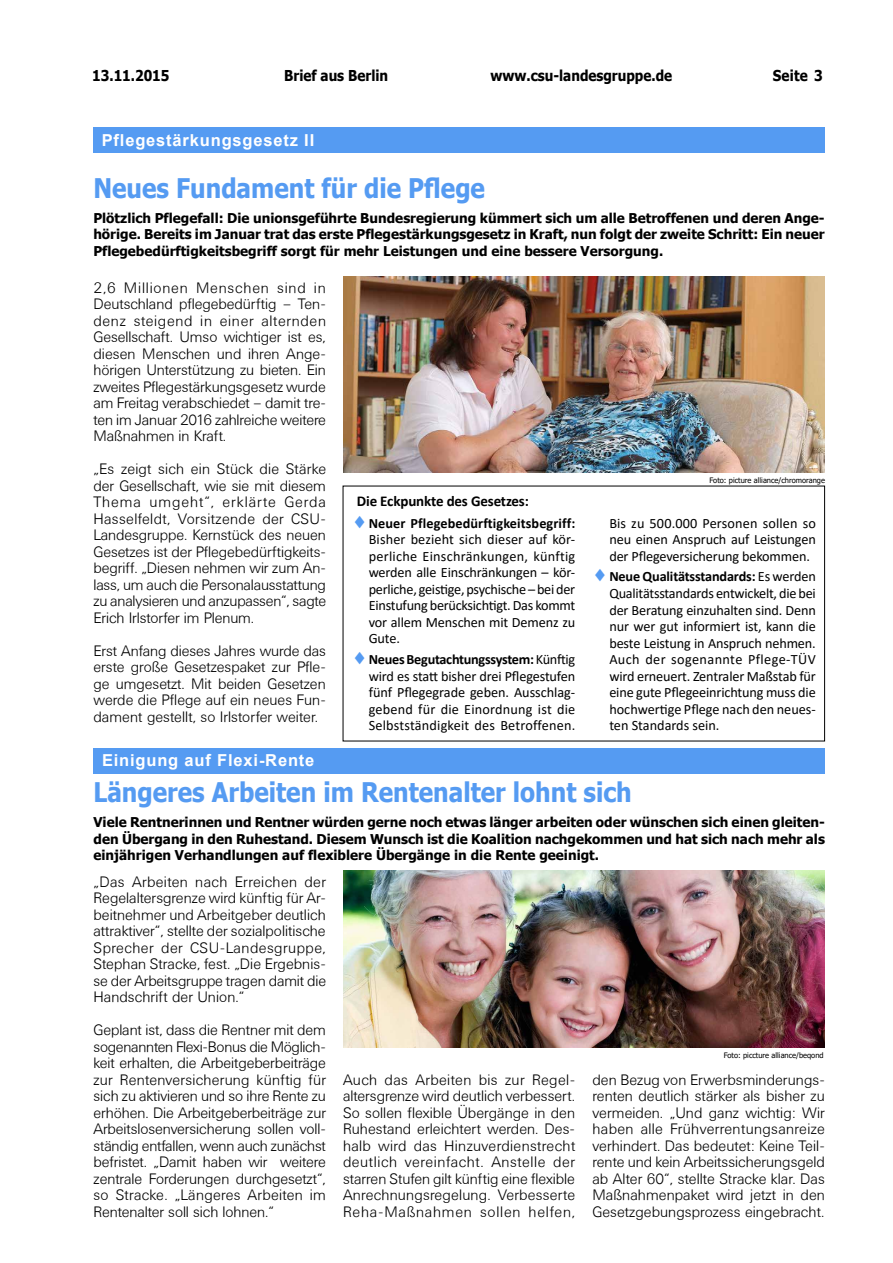
<style>
.page{position:relative;width:893px;height:1263px;background:#fff}
.page>*{position:absolute;margin:0;border:0;box-sizing:border-box;transform-origin:0 0}
._01_BaB_Überschrift{font:700 27px "Tahoma";color:#559bf2;scale:.9 1}
._01_BaB_Überschrift-2{font:700 16.5px "Arial";letter-spacing:.05em;color:#fff}
._04_BaB_Fließtext{font:300 15px/16.5px "Univers BSK";color:#000;text-align:justify}
.t1{font:700 15px "Tahoma";color:#000;scale:.9 1}
._09_BaB_Tabelle_Über{font:700 15px "Calibri";letter-spacing:-.01em;color:#000}
.t2{font:14.25px/16.5px "Calibri";letter-spacing:-.01em;color:#000;text-align:justify}
._03_BaB_Teaser{font:700 13.5px/16.5px "Tahoma";color:#000;text-align:justify}
._13_BaB_Rechtevermer{font:7.5px "Tahoma";color:#000}
.s1{color:#559bf2}
.s2{font-weight:700}
</style>
<div class="page">
<div style="left:93px;top:128px;width:732px;height:25px;background:#559bf2"></div>
<div style="left:94px;top:748px;width:731px;height:26px;background:#559bf2"></div>
<img style="left:343px;top:276px;width:482px;height:196px">
<img style="left:343px;top:870px;width:482px;height:178px">
<p class="t1" style="left:284px;top:65px;width:117px">Brief aus Berlin</p>
<p class="t1" style="left:92px;top:65px;width:87px">13.11.2015</p>
<p class="t1" style="left:490px;top:65px;width:203px">www.csu-landesgruppe.de</p>
<p class="t1" style="left:773px;top:65px;width:57px">Seite 3</p>
<p class="_01_BaB_Überschrift-2" style="left:102px;top:128px;width:214px">Pflegestärkungsgesetz II</p>
<p class="_01_BaB_Überschrift" style="left:93px;top:169px;width:437px">Neues Fundament für die Pflege</p>
<p class="_03_BaB_Teaser" style="left:93px;top:210px;width:733px">Plötzlich Pflegefall: Die unionsgeführte Bundesregierung kümmert sich um alle Betroffenen und deren Ange&shy;hörige. Bereits im Januar trat das erste Pflegestärkungsgesetz in Kraft, nun folgt der zweite Schritt: Ein neuer Pflegebedürftigkeitsbegriff sorgt für mehr Leistungen und eine bessere Versorgung.</p>
<p class="_04_BaB_Fließtext" style="left:94px;top:279px;width:234px">2,6 Millionen Menschen sind in Deutschland pflegebedürftig – Ten&shy;denz steigend in einer alternden Gesellschaft. Umso wichtiger ist es, diesen Menschen und ihren Ange&shy;hörigen Unterstützung zu bieten. Ein zweites Pflegestärkungsgesetz wurde am Freitag verabschiedet – damit tre&shy;ten im Januar 2016 zahlreiche weitere Maßnahmen in Kraft.</p>
<p class="_04_BaB_Fließtext" style="left:94px;top:461px;width:234px">„Es zeigt sich ein Stück die Stärke der Gesellschaft, wie sie mit diesem Thema umgeht“, erklärte Gerda Hasselfeldt, Vorsitzende der CSU-Landesgruppe. Kernstück des neuen Gesetzes ist der Pflegebedürftigkeits&shy;begriff. „Diesen nehmen wir zum An&shy;lass, um auch die Personalausstattung zu analysieren und anzupassen“, sagte Erich Irlstorfer im Plenum.</p>
<p class="_04_BaB_Fließtext" style="left:94px;top:642px;width:234px">Erst Anfang dieses Jahres wurde das erste große Gesetzespaket zur Pfle&shy;ge umgesetzt. Mit beiden Gesetzen werde die Pflege auf ein neues Fun&shy;dament gestellt, so Irlstorfer weiter.</p>
<p class="_01_BaB_Überschrift-2" style="left:102px;top:749px;width:214px">Einigung auf Flexi-Rente</p>
<p class="_01_BaB_Überschrift" style="left:94px;top:773px;width:599px">Längeres Arbeiten im Rentenalter lohnt sich</p>
<p class="_03_BaB_Teaser" style="left:94px;top:814px;width:733px">Viele Rentnerinnen und Rentner würden gerne noch etwas länger arbeiten oder wünschen sich einen gleiten&shy;den Übergang in den Ruhestand. Diesem Wunsch ist die Koalition nachgekommen und hat sich nach mehr als einjährigen Verhandlungen auf flexiblere Übergänge in die Rente geeinigt.</p>
<p class="_04_BaB_Fließtext" style="left:94px;top:873px;width:234px">„Das Arbeiten nach Erreichen der Regelaltersgrenze wird künftig für Ar&shy;beitnehmer und Arbeitgeber deutlich attraktiver“, stellte der sozialpolitische Sprecher der CSU-Landesgruppe, Stephan Stracke, fest. „Die Ergebnis&shy;se der Arbeitsgruppe tragen damit die Handschrift der Union.“</p>
<p class="_04_BaB_Fließtext" style="left:94px;top:1022px;width:234px">Geplant ist, dass die Rentner mit dem sogenannten Flexi-Bonus die Möglich&shy;keit erhalten, die Arbeitgeberbeiträge zur Rentenversicherung künftig für sich zu aktivieren und so ihre Rente zu erhöhen. Die Arbeitgeberbeiträge zur Arbeitslosenversicherung sollen voll&shy;ständig entfallen, wenn auch zunächst befristet. „Damit haben wir weitere zentrale Forderungen durchgesetzt“, so Stracke. „Längeres Arbeiten im Rentenalter soll sich lohnen.“</p>
<p class="_13_BaB_Rechtevermer" style="left:709px;top:475px;width:117px">Foto: picture alliance/chromorange</p>
<p class="_09_BaB_Tabelle_Über" style="left:357px;top:490px;width:174px">Die Eckpunkte des Gesetzes:</p>
<p class="t2" style="left:369px;top:514px;width:208px;text-indent:-17px"><span class="s1">♦</span><span class="s2">Neuer Pflegebedürftigkeitsbegriff:<br></span>Bisher bezieht sich dieser auf kör&shy;perliche Einschränkungen, künftig werden alle Einschränkungen – kör&shy;perliche, geistige, psychische – bei der Einstufung berücksichtigt. Das kommt vor allem Menschen mit Demenz zu Gute.</p>
<p class="t2" style="left:369px;top:651px;width:208px;text-indent:-17px"><span class="s1">♦</span><span class="s2">Neues Begutachtungssystem:</span> Künftig wird es statt bisher drei Pflegestufen fünf Pflegegrade geben. Ausschlag&shy;gebend für die Einordnung ist die Selbstständigkeit des Betroffenen.</p>
<p class="t2" style="left:609px;top:514px;width:208px">Bis zu 500.000 Personen sollen so neu einen Anspruch auf Leistungen der Pflegeversicherung bekommen.</p>
<p class="t2" style="left:609px;top:568px;width:208px;text-indent:-17px"><span class="s1">♦</span><span class="s2">Neue Qualitätsstandards:</span> Es werden Qualitätsstandards entwickelt, die bei der Beratung einzuhalten sind. Denn nur wer gut informiert ist, kann die beste Leistung in Anspruch nehmen.<br>Auch der sogenannte Pflege-TÜV wird erneuert. Zentraler Maßstab für eine gute Pflegeeinrichtung muss die hochwertige Pflege nach den neues&shy;ten Standards sein.</p>
<p class="_13_BaB_Rechtevermer" style="left:724px;top:1050px;width:101px">Foto: piccture alliance/beqond</p>
<p class="_04_BaB_Fließtext" style="left:343px;top:1071px;width:234px;text-align:left">Auch das Arbeiten bis zur Regel&shy;altersgrenze wird deutlich verbessert.<br>So sollen flexible Übergänge in den Ruhestand erleichtert werden. Des&shy;halb wird das Hinzuverdienstrecht deutlich vereinfacht. Anstelle der starren Stufen gilt künftig eine flexible Anrechnungsregelung. Verbesserte Reha-Maßnahmen sollen helfen,</p>
<p class="_04_BaB_Fließtext" style="left:592px;top:1071px;width:234px">den Bezug von Erwerbsminderungs&shy;renten deutlich stärker als bisher zu vermeiden. „Und ganz wichtig: Wir haben alle Frühverrentungsanreize verhindert. Das bedeutet: Keine Teil&shy;rente und kein Arbeitssicherungsgeld ab Alter 60“, stellte Stracke klar. Das Maßnahmenpaket wird jetzt in den Gesetzgebungsprozess eingebracht.</p>
</div>
